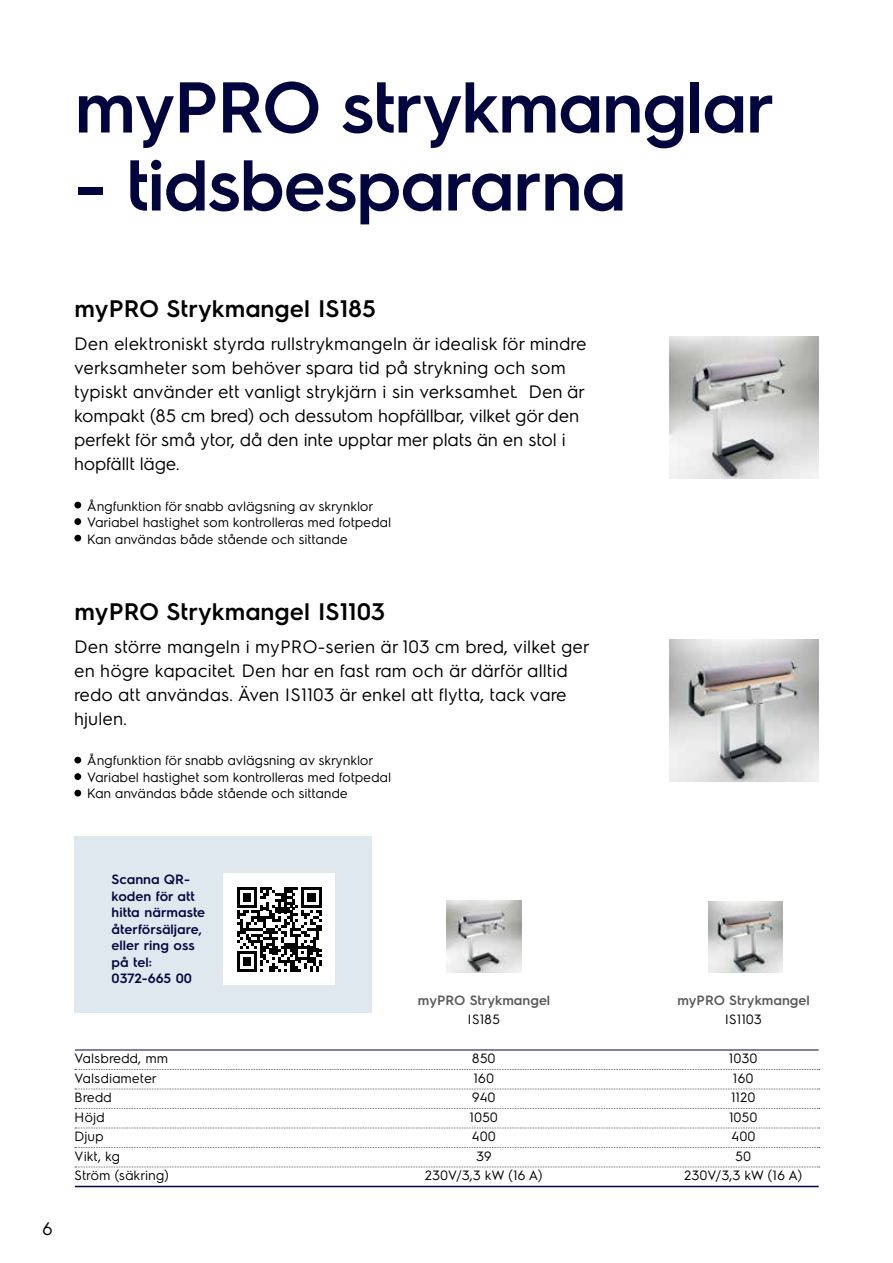
<style>
.page{position:relative;width:893px;height:1263px;background:#fff}
.page>*{position:absolute;margin:0;border:0;box-sizing:border-box;transform-origin:0 0}
.t1{font:600 72px "Electrolux Sans";letter-spacing:-.025em;color:#00053e}
.t2{font:600 24px "Electrolux Sans";color:#000}
.t3{font:18px/24px "Electrolux Sans";color:#000}
.t4{font:13.5px/16.5px "Electrolux Sans";letter-spacing:-.01em;color:#000}
.t5{font:600 13.5px/16.5px "Electrolux Sans";color:#00053e}
.t6{font:600 13.5px "Electrolux Sans";color:#58595b}
</style>
<div class="page">
<img style="left:670px;top:639px;width:149px;height:142px">
<img style="left:670px;top:337px;width:149px;height:142px">
<div style="left:74px;top:502px;width:7px;height:6px;background:#000;border-radius:50%"></div>
<div style="left:74px;top:518px;width:7px;height:7px;background:#000;border-radius:50%"></div>
<div style="left:74px;top:535px;width:7px;height:6px;background:#000;border-radius:50%"></div>
<div style="left:74px;top:757px;width:7px;height:6px;background:#000;border-radius:50%"></div>
<div style="left:74px;top:773px;width:7px;height:7px;background:#000;border-radius:50%"></div>
<div style="left:74px;top:790px;width:7px;height:6px;background:#000;border-radius:50%"></div>
<svg style="left:75px;top:1069px;width:745px;height:1px"></svg>
<hr style="left:75px;top:1049px;width:744px;height:1px;background:#00053e">
<hr style="left:75px;top:1186px;width:744px;height:1px;background:#00053e">
<svg style="left:75px;top:1088px;width:745px;height:1px"></svg>
<svg style="left:75px;top:1108px;width:745px;height:1px"></svg>
<svg style="left:75px;top:1127px;width:745px;height:1px"></svg>
<svg style="left:75px;top:1147px;width:745px;height:1px"></svg>
<svg style="left:75px;top:1166px;width:745px;height:1px"></svg>
<img style="left:446px;top:901px;width:75px;height:72px">
<img style="left:708px;top:902px;width:75px;height:71px">
<div style="left:74px;top:836px;width:298px;height:177px;background:#dfe8ee"></div>
<div style="left:223px;top:874px;width:112px;height:111px;background:#fff"></div>
<svg style="left:237px;top:887px;width:85px;height:85px"></svg>
<h1 class="t1" style="left:74px;top:57px;width:702px">myPRO strykmanglar</h1>
<h1 class="t1" style="left:74px;top:135px;width:554px">- tidsbespararna</h1>
<h2 class="t2" style="left:74px;top:292px;width:303px">myPRO Strykmangel IS185</h2>
<p class="t3" style="left:74px;top:331px;width:514px">Den elektroniskt styrda rullstrykmangeln är idealisk för mindre verksamheter som behöver spara tid på strykning och som typiskt använder ett vanligt strykjärn i sin verksamhet. Den är kompakt (85 cm bred) och dessutom hopfällbar, vilket gör den perfekt för små ytor, då den inte upptar mer plats än en stol i hopfällt läge.</p>
<p class="t4" style="left:87px;top:497px;width:306px">Ångfunktion för snabb avlägsning av skrynklor<br>Variabel hastighet som kontrolleras med fotpedal<br>Kan användas både stående och sittande</p>
<h2 class="t2" style="left:74px;top:594px;width:312px">myPRO Strykmangel IS1103</h2>
<p class="t3" style="left:74px;top:633px;width:517px">Den större mangeln i myPRO-serien är 103 cm bred, vilket ger en högre kapacitet. Den har en fast ram och är därför alltid redo att användas. Även IS1103 är enkel att flytta, tack vare hjulen.</p>
<p class="t4" style="left:87px;top:751px;width:306px">Ångfunktion för snabb avlägsning av skrynklor<br>Variabel hastighet som kontrolleras med fotpedal<br>Kan användas både stående och sittande</p>
<p class="t3" style="left:43px;top:1215px;width:12px">6</p>
<p class="t5" style="left:112px;top:870px;width:95px">Scanna QR&shy;koden för att hitta närmaste återförsäljare, eller ring oss på tel:<br>0372-665 00</p>
<p class="t6" style="left:418px;top:990px;width:134px">myPRO Strykmangel</p>
<p class="t6" style="left:677px;top:990px;width:134px">myPRO Strykmangel</p>
<p class="t4" style="left:468px;top:1010px;width:34px">IS185</p>
<p class="t4" style="left:725px;top:1010px;width:39px">IS1103</p>
<p class="t4" style="left:75px;top:1049px;width:95px">Valsbredd, mm</p>
<p class="t4" style="left:472px;top:1049px;width:25px">850</p>
<p class="t4" style="left:729px;top:1049px;width:30px">1030</p>
<p class="t4" style="left:75px;top:1069px;width:84px">Valsdiameter</p>
<p class="t4" style="left:474px;top:1069px;width:22px">160</p>
<p class="t4" style="left:733px;top:1069px;width:22px">160</p>
<p class="t4" style="left:75px;top:1088px;width:39px">Bredd</p>
<p class="t4" style="left:472px;top:1088px;width:25px">940</p>
<p class="t4" style="left:731px;top:1088px;width:26px">1120</p>
<p class="t4" style="left:75px;top:1108px;width:32px">Höjd</p>
<p class="t4" style="left:470px;top:1108px;width:30px">1050</p>
<p class="t4" style="left:729px;top:1108px;width:30px">1050</p>
<p class="t4" style="left:75px;top:1127px;width:31px">Djup</p>
<p class="t4" style="left:472px;top:1127px;width:26px">400</p>
<p class="t4" style="left:731px;top:1127px;width:26px">400</p>
<p class="t4" style="left:75px;top:1147px;width:48px">Vikt, kg</p>
<p class="t4" style="left:476px;top:1147px;width:17px">39</p>
<p class="t4" style="left:736px;top:1147px;width:17px">50</p>
<p class="t4" style="left:75px;top:1166px;width:96px">Ström (säkring)</p>
<p class="t4" style="left:425px;top:1166px;width:119px">230V/3,3 kW (16 A)</p>
<p class="t4" style="left:685px;top:1166px;width:119px">230V/3,3 kW (16 A)</p>
</div>
